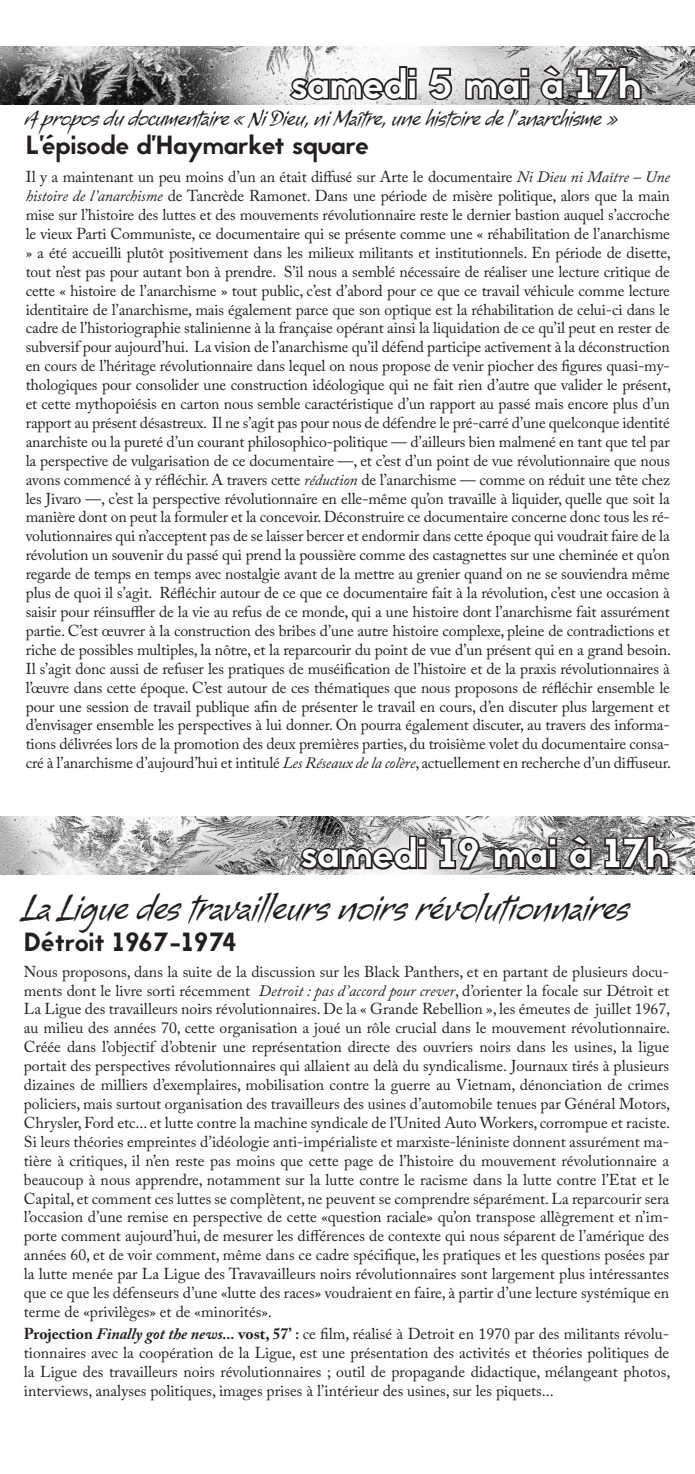
<style>
.page{position:relative;width:695px;height:1474px;background:#fff}
.page>*{position:absolute;margin:0;border:0;box-sizing:border-box;transform-origin:0 0}
.t1{font:40.25px "Jaapokki";color:#fff}
.t2{font:35px "Alma";color:#231f20}
.t3{font:26.25px "Jaapokki";letter-spacing:-.01em;color:#231f20}
.t4{font:21px "Alma";letter-spacing:-.01em;color:#231f20}
.t5{font:15.75px/18.9px "Adobe Caslon Pro";color:#231f20;text-align:justify}
.s1{font-style:italic}
.s2{font-weight:700}
.s3{font-weight:700;font-style:italic}
.s4{font-weight:600}
</style>
<div class="page">
<img style="left:0;top:816px;width:694px;height:58px">
<svg style="left:296px;top:834px;width:123px;height:37px;background:#767575"></svg>
<div style="left:417px;top:837px;width:9px;height:9px;border:4px solid #231f20"></div>
<div style="left:417px;top:848px;width:9px;height:21px;border:4px solid #231f20"></div>
<svg style="left:437px;top:834px;width:44px;height:38px;background:#7e7c7c"></svg>
<svg style="left:491px;top:845px;width:58px;height:26px"></svg>
<div style="left:548px;top:837px;width:9px;height:9px;border:4px solid #231f20"></div>
<div style="left:548px;top:848px;width:9px;height:21px;border:4px solid #231f20"></div>
<svg style="left:566px;top:832px;width:27px;height:39px"></svg>
<svg style="left:602px;top:834px;width:69px;height:37px;background:#636162"></svg>
<img style="left:1px;top:47px;width:693px;height:58px">
<svg style="left:287px;top:64px;width:122px;height:38px"></svg>
<div style="left:408px;top:68px;width:8px;height:9px;border:4px solid #231f20"></div>
<div style="left:408px;top:79px;width:8px;height:20px;border:4px solid #231f20"></div>
<svg style="left:426px;top:66px;width:28px;height:37px"></svg>
<svg style="left:463px;top:76px;width:59px;height:26px"></svg>
<div style="left:520px;top:68px;width:9px;height:9px;border:4px solid #231f20"></div>
<div style="left:520px;top:79px;width:9px;height:20px;border:4px solid #231f20"></div>
<svg style="left:538px;top:63px;width:27px;height:39px"></svg>
<svg style="left:574px;top:64px;width:69px;height:37px;background:#5d5b5c"></svg>
<h1 class="t1" style="left:291px;top:56px;width:352px">samedi 5 mai à 17h</h1>
<h3 class="t4" style="left:26px;top:106px;width:593px">A propos du documentaire « Ni Dieu, ni Maître, une histoire de l’anarchisme »</h3>
<h3 class="t3" style="left:26px;top:127px;width:344px">L’épisode d’Haymarket square</h3>
<p class="t5" style="left:26px;top:167px;width:646px">Il y a maintenant un peu moins d’un an était diffusé sur Arte le documentaire <span class="s1">Ni Dieu ni Maître – Une histoire de l’anarchisme</span> de Tancrède Ramonet. Dans une période de misère politique, alors que la main mise sur l’histoire des luttes et des mouvements révolutionnaire reste le dernier bastion auquel s’accroche le vieux Parti Communiste, ce documentaire qui se présente comme une « réhabilitation de l’anarchisme » a été accueilli plutôt positivement dans les milieux militants et institutionnels. En période de disette, tout n’est pas pour autant bon à prendre. S’il nous a semblé nécessaire de réaliser une lecture critique de cette « histoire de l’anarchisme » tout public, c’est d’abord pour ce que ce travail véhicule comme lecture identitaire de l’anarchisme, mais également parce que son optique est la réhabilitation de celui-ci dans le cadre de l’historiographie stalinienne à la française opérant ainsi la liquidation de ce qu’il peut en rester de subversif pour aujourd’hui. La vision de l’anarchisme qu’il défend participe activement à la déconstruction en cours de l’héritage révolutionnaire dans lequel on nous propose de venir piocher des figures quasi-my&shy;thologiques pour consolider une construction idéologique qui ne fait rien d’autre que valider le présent, et cette mythopoiésis en carton nous semble caractéristique d’un rapport au passé mais encore plus d’un rapport au présent désastreux. Il ne s’agit pas pour nous de défendre le pré-carré d’une quelconque identité anarchiste ou la pureté d’un courant philosophico-politique — d’ailleurs bien malmené en tant que tel par la perspective de vulgarisation de ce documentaire —, et c’est d’un point de vue révolutionnaire que nous avons commencé à y réfléchir. A travers cette <span class="s1">réduction</span> de l’anarchisme — comme on réduit une tête chez les Jivaro —, c’est la perspective révolutionnaire en elle-même qu’on travaille à liquider, quelle que soit la manière dont on peut la formuler et la concevoir. Déconstruire ce documentaire concerne donc tous les ré&shy;volutionnaires qui n’acceptent pas de se laisser bercer et endormir dans cette époque qui voudrait faire de la révolution un souvenir du passé qui prend la poussière comme des castagnettes sur une cheminée et qu’on regarde de temps en temps avec nostalgie avant de la mettre au grenier quand on ne se souviendra même plus de quoi il s’agit. Réfléchir autour de ce que ce documentaire fait à la révolution, c’est une occasion à saisir pour réinsuffler de la vie au refus de ce monde, qui a une histoire dont l’anarchisme fait assurément partie. C’est œuvrer à la construction des bribes d’une autre histoire complexe, pleine de contradictions et riche de possibles multiples, la nôtre, et la reparcourir du point de vue d’un présent qui en a grand besoin.<br>Il s’agit donc aussi de refuser les pratiques de muséification de l’histoire et de la praxis révolutionnaires à l’œuvre dans cette époque. C’est autour de ces thématiques que nous proposons de réfléchir ensemble le pour une session de travail publique afin de présenter le travail en cours, d’en discuter plus largement et d’envisager ensemble les perspectives à lui donner. On pourra également discuter, au travers des informa&shy;tions délivrées lors de la promotion des deux premières parties, du troisième volet du documentaire consa&shy;cré à l’anarchisme d’aujourd’hui et intitulé <span class="s1">Les Réseaux de la colère</span>, actuellement en recherche d’un diffuseur.</p>
<h1 class="t1" style="left:301px;top:825px;width:370px">samedi 19 mai à 17h</h1>
<h2 class="t2" style="left:24px;top:887px;width:606px">La Ligue des travailleurs noirs révolutionnaires</h2>
<h3 class="t3" style="left:24px;top:923px;width:215px">Détroit 1967-1974</h3>
<p class="t5" style="left:24px;top:961px;width:647px">Nous proposons, dans la suite de la discussion sur les Black Panthers, et en partant de plusieurs docu&shy;ments dont le livre sorti récemment <span class="s1">Detroit : pas d’accord pour crever</span>, d’orienter la focale sur Détroit et La Ligue des travailleurs noirs révolutionnaires. De la « Grande Rebellion », les émeutes de juillet 1967, au milieu des années 70, cette organisation a joué un rôle crucial dans le mouvement révolutionnaire.<br>Créée dans l’objectif d’obtenir une représentation directe des ouvriers noirs dans les usines, la ligue portait des perspectives révolutionnaires qui allaient au delà du syndicalisme. Journaux tirés à plusieurs dizaines de milliers d’exemplaires, mobilisation contre la guerre au Vietnam, dénonciation de crimes policiers, mais surtout organisation des travailleurs des usines d’automobile tenues par Général Motors, Chrysler, Ford etc... et lutte contre la machine syndicale de l’United Auto Workers, corrompue et raciste.<br>Si leurs théories empreintes d’idéologie anti-impérialiste et marxiste-léniniste donnent assurément ma&shy;tière à critiques, il n’en reste pas moins que cette page de l’histoire du mouvement révolutionnaire a beaucoup à nous apprendre, notamment sur la lutte contre le racisme dans la lutte contre l’Etat et le Capital, et comment ces luttes se complètent, ne peuvent se comprendre séparément. La reparcourir sera l’occasion d’une remise en perspective de cette «question raciale» qu’on transpose allègrement et n’im&shy;porte comment aujourd’hui, de mesurer les différences de contexte qui nous séparent de l’amérique des années 60, et de voir comment, même dans ce cadre spécifique, les pratiques et les questions posées par la lutte menée par La Ligue des Travavailleurs noirs révolutionnaires sont largement plus intéressantes que ce que les défenseurs d’une «lutte des races» voudraient en faire, à partir d’une lecture systémique en terme de «privilèges» et de «minorités».</p>
<p class="t5" style="left:24px;top:1324px;width:648px"><span class="s2">Projection</span> <span class="s3">Finally got the news...</span> <span class="s2">vost, 57’</span> <span class="s4">:</span> ce film, réalisé à Detroit en 1970 par des militants révolu&shy;tionnaires avec la coopération de la Ligue, est une présentation des activités et théories politiques de la Ligue des travailleurs noirs révolutionnaires ; outil de propagande didactique, mélangeant photos, interviews, analyses politiques, images prises à l’intérieur des usines, sur les piquets...</p>
</div>
